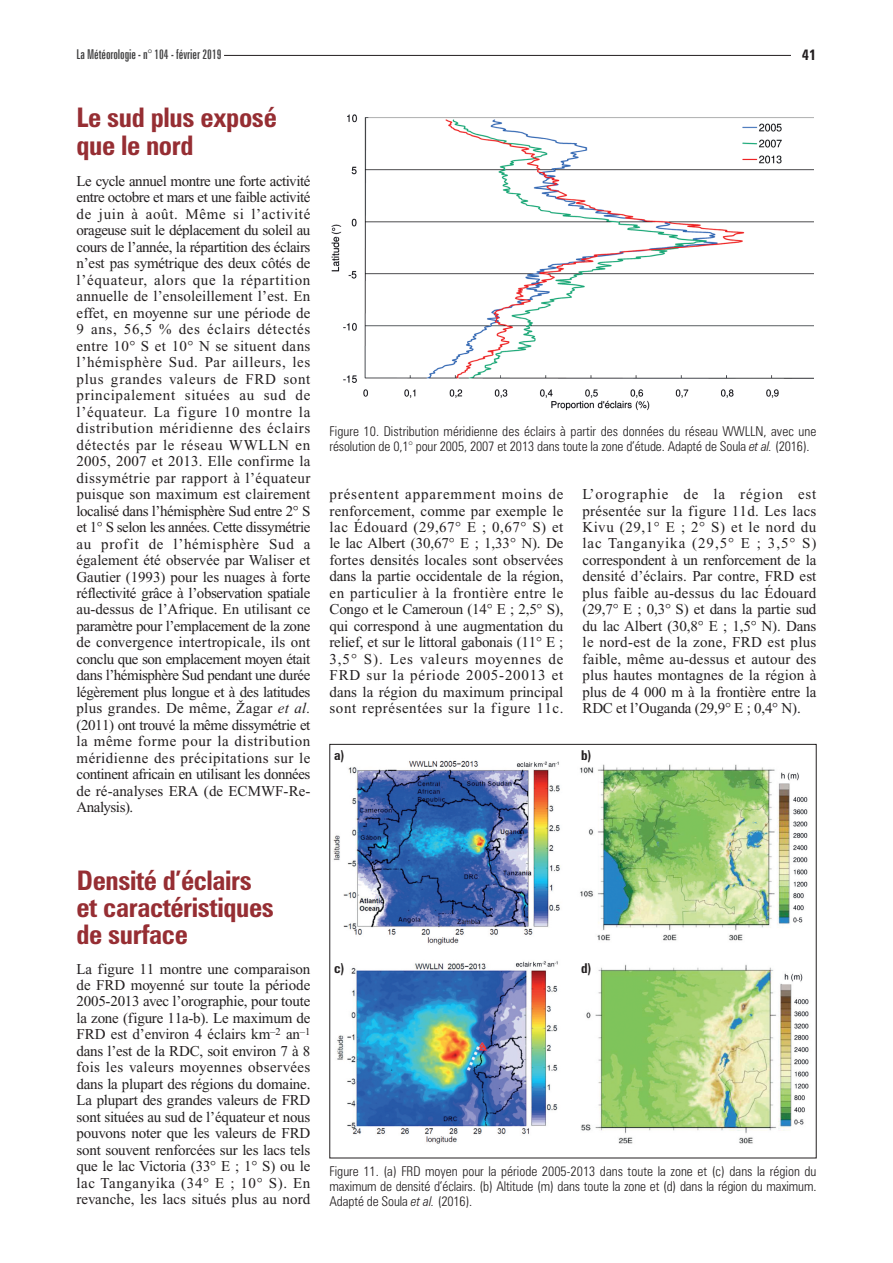
<style>
.page{position:relative;width:893px;height:1263px;background:#fff}
.page>*{position:absolute;margin:0;border:0;box-sizing:border-box;transform-origin:0 0}
.t1{font:700 condensed 27px/27px "Zurich BT";letter-spacing:-.015em;color:#962e33}
.t2{font:15px/16.5px "Times New Roman";letter-spacing:.005em;color:#231f20;text-align:justify}
.t3{font:700 condensed 15px "Zurich BT";color:#231f20}
.t4{font:300 condensed 13.5px/15px "Zurich BT";letter-spacing:-.01em;color:#231f20}
.t5{font:extra-condensed 13.5px "Zurich BT";color:#3e3e3f}
.t6{font:700 condensed 13.5px "Zurich BT";color:#231f20}
.s1{font-style:italic}
</style>
<div class="page">
<hr style="left:224px;top:55px;width:567px;height:1px;background:#231f20">
<img style="left:331px;top:114px;width:482px;height:297px">
<img style="left:333px;top:760px;width:476px;height:384px">
<p class="t5" style="left:77px;top:49px;width:146px">La Météorologie - n° 104 - février 2019</p>
<p class="t3" style="left:802px;top:49px;width:16px">41</p>
<h1 class="t1" style="left:77px;top:105px;width:202px;line-height:28.8px">Le sud plus exposé que le nord</h1>
<p class="t2" style="left:77px;top:174px;width:235px">Le cycle annuel montre une forte activité entre octobre et mars et une faible activité de juin à août. Même si l’activité orageuse suit le déplacement du soleil au cours de l’année, la répartition des éclairs n’est pas symétrique des deux côtés de l’équateur, alors que la répartition annuelle de l’ensoleillement l’est. En effet, en moyenne sur une période de 9 ans, 56,5 % des éclairs détectés entre 10° S et 10° N se situent dans l’hémisphère Sud. Par ailleurs, les plus grandes valeurs de FRD sont principalement situées au sud de l’équateur. La figure 10 montre la distribution méridienne des éclairs détectés par le réseau WWLLN en 2005, 2007 et 2013. Elle confirme la dissymétrie par rapport à l’équateur puisque son maximum est clairement localisé dans l’hémisphère Sud entre 2° S et 1° S selon les années. Cette dissymétrie au profit de l’hémisphère Sud a également été observée par Waliser et Gautier (1993) pour les nuages à forte réflectivité grâce à l’observation spatiale au-dessus de l’Afrique. En utilisant ce paramètre pour l’emplacement de la zone de convergence intertropicale, ils ont conclu que son emplacement moyen était dans l’hémisphère Sud pendant une durée légèrement plus longue et à des latitudes plus grandes. De même, Žagar <span class="s1">et al. </span>(2011) ont trouvé la même dissymétrie et la même forme pour la distribution méridienne des précipitations sur le continent africain en utilisant les données de ré-analyses ERA (de ECMWF-Re-Analysis).</p>
<p class="t4" style="left:330px;top:425px;width:488px">Figure 10. Distribution méridienne des éclairs à partir des données du réseau WWLLN, avec une résolution de 0,1° pour 2005, 2007 et 2013 dans toute la zone d’étude. Adapté de Soula <span class="s1">et al.</span> (2016).</p>
<p class="t2" style="left:330px;top:487px;width:235px">présentent apparemment moins de renforcement, comme par exemple le lac Édouard (29,67° E ; 0,67° S) et le lac Albert (30,67° E ; 1,33° N). De fortes densités locales sont observées dans la partie occidentale de la région, en particulier à la frontière entre le Congo et le Cameroun (14° E ; 2,5° S), qui correspond à une augmentation du relief, et sur le littoral gabonais (11° E ; 3,5° S). Les valeurs moyennes de FRD sur la période 2005-20013 et dans la région du maximum principal sont représentées sur la figure 11c.</p>
<p class="t2" style="left:583px;top:487px;width:235px">L’orographie de la région est présentée sur la figure 11d. Les lacs Kivu (29,1° E ; 2° S) et le nord du lac Tanganyika (29,5° E ; 3,5° S) correspondent à un renforcement de la densité d’éclairs. Par contre, FRD est plus faible au-dessus du lac Édouard (29,7° E ; 0,3° S) et dans la partie sud du lac Albert (30,8° E ; 1,5° N). Dans le nord-est de la zone, FRD est plus faible, même au-dessus et autour des plus hautes montagnes de la région à plus de 4 000 m à la frontière entre la RDC et l’Ouganda (29,9° E ; 0,4° N).</p>
<p class="t6" style="left:334px;top:750px;width:12px">a)</p>
<p class="t6" style="left:581px;top:750px;width:12px">b)</p>
<h1 class="t1" style="left:77px;top:870px;width:199px">Densité d’éclairs et caractéristiques de surface</h1>
<p class="t2" style="left:77px;top:962px;width:235px">La figure 11 montre une comparaison de FRD moyenné sur toute la période 2005-2013 avec l’orographie, pour toute la zone (figure 11a-b). Le maximum de FRD est d’environ 4 éclairs km<sup>–2</sup> an<sup>–1 </sup>dans l’est de la RDC, soit environ 7 à 8 fois les valeurs moyennes observées dans la plupart des régions du domaine.<br>La plupart des grandes valeurs de FRD sont situées au sud de l’équateur et nous pouvons noter que les valeurs de FRD sont souvent renforcées sur les lacs tels que le lac Victoria (33° E ; 1° S) ou le lac Tanganyika (34° E ; 10° S). En revanche, les lacs situés plus au nord</p>
<p class="t6" style="left:334px;top:963px;width:12px">c)</p>
<p class="t6" style="left:581px;top:963px;width:12px">d)</p>
<p class="t4" style="left:330px;top:1164px;width:488px;text-align:justify">Figure 11. (a) FRD moyen pour la période 2005-2013 dans toute la zone et (c) dans la région du maximum de densité d’éclairs. (b) Altitude (m) dans toute la zone et (d) dans la région du maximum.<br>Adapté de Soula <span class="s1">et al.</span> (2016).</p>
</div>
